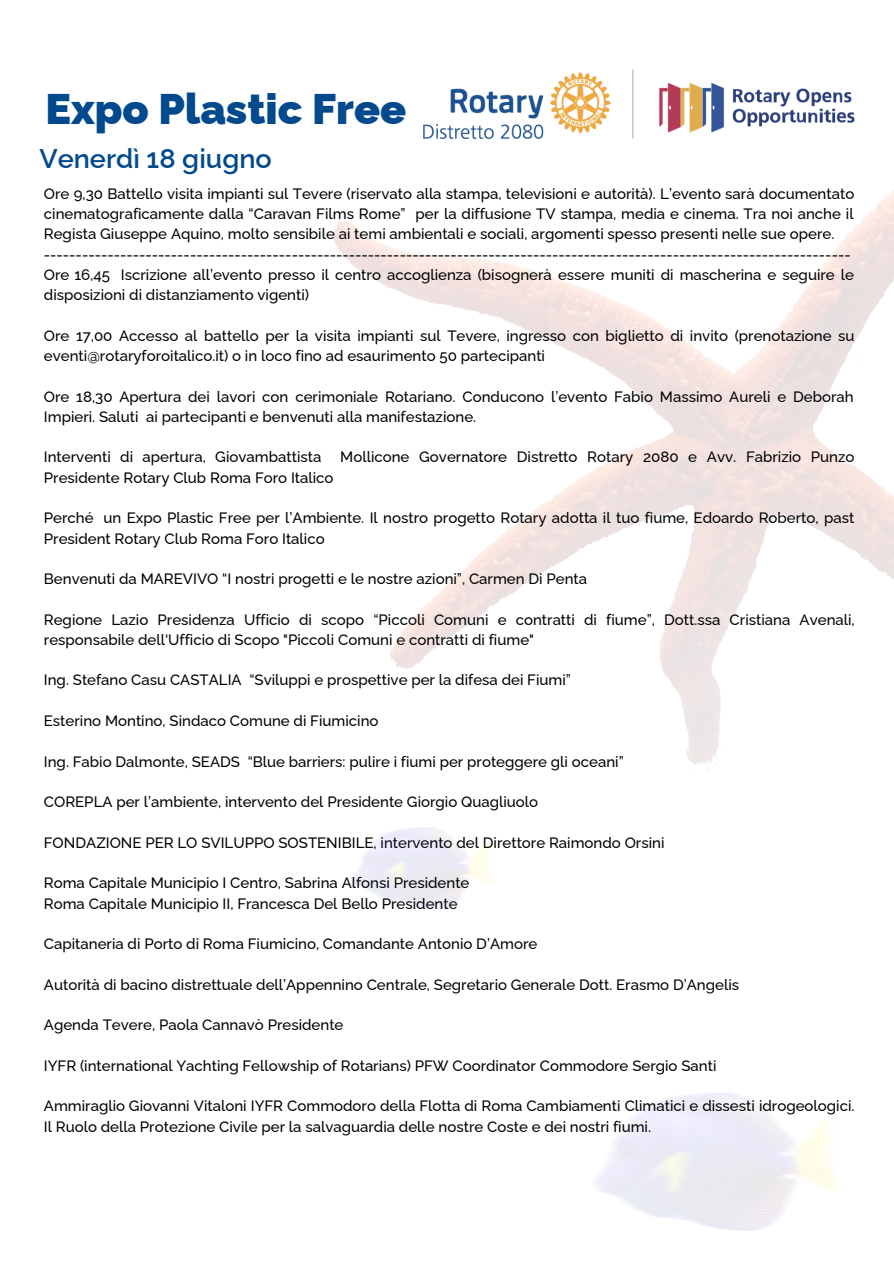
<style>
.page{position:relative;width:894px;height:1264px;background:#fff}
.page>*{position:absolute;margin:0;border:0;box-sizing:border-box;transform-origin:0 0}
.t1{font:900 42.75px "Raleway";color:#02498d}
.t2{font:600 27px "Raleway";color:#02498d}
.t3{font:500 15px/20.2px "Raleway";color:#000}
</style>
<div class="page">
<img style="left:332px;top:118px;width:561px;height:655px">
<img style="left:424px;top:69px;width:430px;height:69px">
<p class="t1" style="left:46px;top:84px;width:362px">Expo Plastic Free</p>
<p class="t2" style="left:39px;top:143px;width:234px">Venerdì 18 giugno</p>
<p class="t3" style="left:44px;top:183px;width:811px;text-align:justify">Ore 9,30 Battello visita impianti sul Tevere (riservato alla stampa, televisioni e autorità). L’evento sarà documentato cinematograficamente dalla “Caravan Films Rome” per la diffusione TV stampa, media e cinema. Tra noi anche il Regista Giuseppe Aquino, molto sensibile ai temi ambientali e sociali, argomenti spesso presenti nelle sue opere.</p>
<p class="t3" style="left:44px;top:244px;width:808px">-------------------------------------------------------------------------------------------------------------------------------</p>
<p class="t3" style="left:44px;top:264px;width:811px">Ore 16,45 Iscrizione all’evento presso il centro accoglienza (bisognerà essere muniti di mascherina e seguire le disposizioni di distanziamento vigenti)</p>
<p class="t3" style="left:44px;top:325px;width:812px">Ore 17,00 Accesso al battello per la visita impianti sul Tevere, ingresso con biglietto di invito (prenotazione su eventi@rotaryforoitalico.it) o in loco fino ad esaurimento 50 partecipanti</p>
<p class="t3" style="left:44px;top:386px;width:811px">Ore 18,30 Apertura dei lavori con cerimoniale Rotariano. Conducono l’evento Fabio Massimo Aureli e Deborah<br>Impieri. Saluti ai partecipanti e benvenuti alla manifestazione.</p>
<p class="t3" style="left:44px;top:447px;width:279px">Interventi di apertura, Giovambattista</p>
<p class="t3" style="left:340px;top:447px;width:515px">Mollicone Governatore Distretto Rotary 2080 e Avv. Fabrizio Punzo</p>
<p class="t3" style="left:44px;top:467px;width:291px">Presidente Rotary Club Roma Foro Italico</p>
<p class="t3" style="left:44px;top:508px;width:811px">Perché un Expo Plastic Free per l’Ambiente. Il nostro progetto Rotary adotta il tuo fiume, Edoardo Roberto, past<br>President Rotary Club Roma Foro Italico</p>
<p class="t3" style="left:44px;top:568px;width:544px">Benvenuti da MAREVIVO “I nostri progetti e le nostre azioni”, Carmen Di Penta</p>
<p class="t3" style="left:44px;top:609px;width:812px">Regione Lazio Presidenza Ufficio di scopo “Piccoli Comuni e contratti di fiume”, Dott.ssa Cristiana Avenali, responsabile dell'Ufficio di Scopo "Piccoli Comuni e contratti di fiume"</p>
<p class="t3" style="left:44px;top:670px;width:528px">Ing. Stefano Casu CASTALIA “Sviluppi e prospettive per la difesa dei Fiumi”</p>
<p class="t3" style="left:44px;top:710px;width:336px">Esterino Montino, Sindaco Comune di Fiumicino</p>
<p class="t3" style="left:44px;top:751px;width:581px">Ing. Fabio Dalmonte, SEADS “Blue barriers: pulire i fiumi per proteggere gli oceani”</p>
<p class="t3" style="left:44px;top:791px;width:495px">COREPLA per l’ambiente, intervento del Presidente Giorgio Quagliuolo</p>
<p class="t3" style="left:44px;top:832px;width:622px">FONDAZIONE PER LO SVILUPPO SOSTENIBILE, intervento del Direttore Raimondo Orsini</p>
<p class="t3" style="left:44px;top:872px;width:427px">Roma Capitale Municipio I Centro, Sabrina Alfonsi Presidente</p>
<p class="t3" style="left:44px;top:893px;width:415px">Roma Capitale Municipio II, Francesca Del Bello Presidente</p>
<p class="t3" style="left:44px;top:933px;width:495px">Capitaneria di Porto di Roma Fiumicino, Comandante Antonio D’Amore</p>
<p class="t3" style="left:44px;top:974px;width:696px">Autorità di bacino distrettuale dell’Appennino Centrale, Segretario Generale Dott. Erasmo D’Angelis</p>
<p class="t3" style="left:44px;top:1014px;width:301px">Agenda Tevere, Paola Cannavò Presidente</p>
<p class="t3" style="left:44px;top:1055px;width:674px">IYFR (international Yachting Fellowship of Rotarians) PFW Coordinator Commodore Sergio Santi</p>
<p class="t3" style="left:44px;top:1095px;width:811px">Ammiraglio Giovanni Vitaloni IYFR Commodoro della Flotta di Roma Cambiamenti Climatici e dissesti idrogeologici.<br>Il Ruolo della Protezione Civile per la salvaguardia delle nostre Coste e dei nostri fiumi.</p>
</div>
